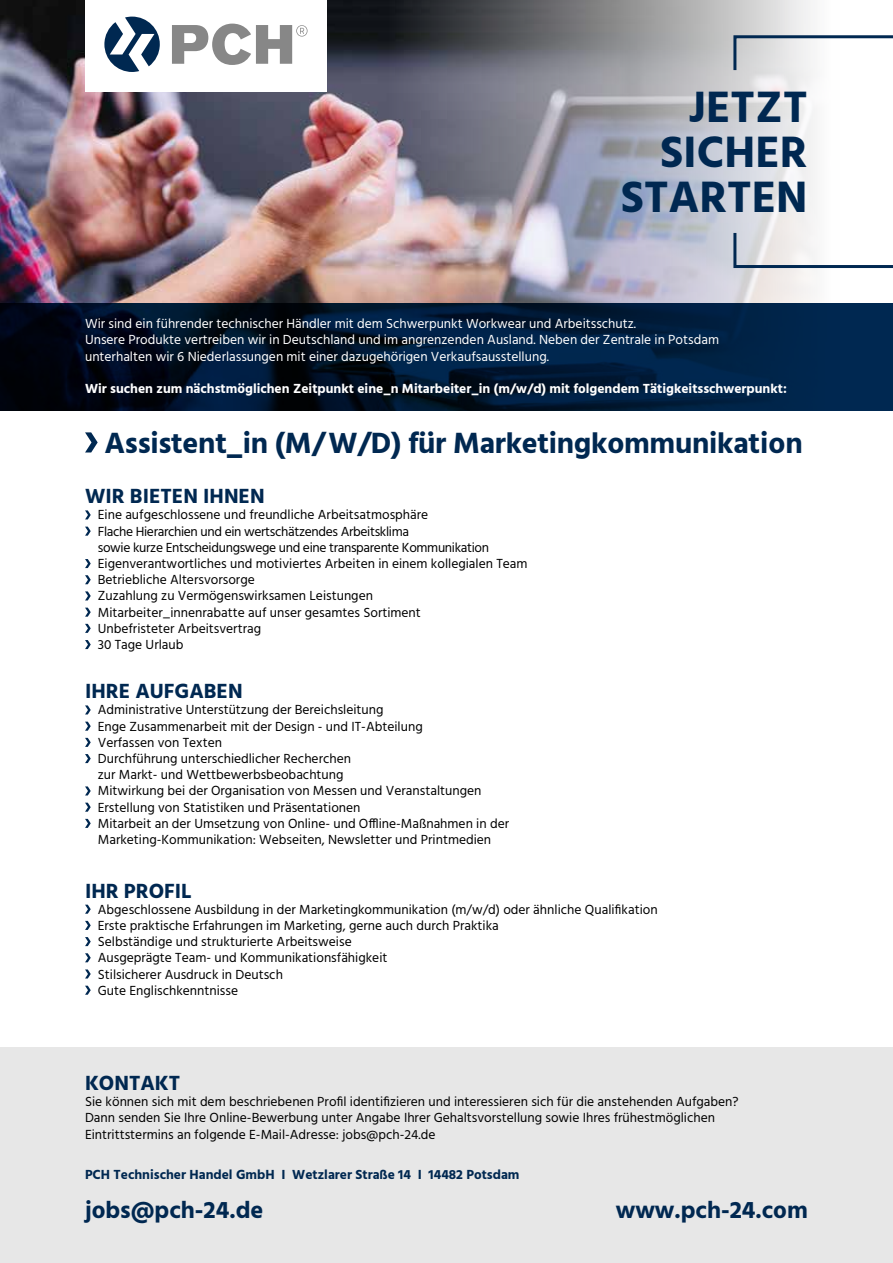
<style>
.page{position:relative;width:893px;height:1263px;background:#fff}
.page>*{position:absolute;margin:0;border:0;box-sizing:border-box;transform-origin:0 0}
.t1{font:700 45px/45px "Hind";color:#002851;text-align:right}
.t2{font:700 30px "Hind";letter-spacing:-.01em;color:#002851}
.t3{font:700 24.3px "Hind";color:#002851}
.t4{font:700 21px "Hind";color:#002851}
.t5{font:13.5px/16.2px "Hind";color:#000}
.t6{font:13.5px/16.2px "Hind";color:#fff}
.t7{font:700 13.5px "Hind";color:#fff}
.t8{font:700 13.5px "Hind";color:#002851}
</style>
<div class="page">
<div style="left:0;top:1047px;width:893px;height:216px;background:#e7e7e7"></div>
<svg style="left:85px;top:510px;width:6px;height:9px"></svg>
<svg style="left:85px;top:527px;width:6px;height:9px"></svg>
<svg style="left:85px;top:559px;width:6px;height:9px"></svg>
<svg style="left:85px;top:575px;width:6px;height:9px"></svg>
<svg style="left:85px;top:591px;width:6px;height:9px"></svg>
<svg style="left:85px;top:608px;width:6px;height:9px"></svg>
<svg style="left:85px;top:624px;width:6px;height:9px"></svg>
<svg style="left:85px;top:640px;width:6px;height:9px"></svg>
<svg style="left:85px;top:705px;width:6px;height:9px"></svg>
<svg style="left:85px;top:722px;width:6px;height:9px"></svg>
<svg style="left:85px;top:738px;width:6px;height:9px"></svg>
<svg style="left:85px;top:754px;width:6px;height:9px"></svg>
<svg style="left:85px;top:786px;width:6px;height:9px"></svg>
<svg style="left:85px;top:803px;width:6px;height:9px"></svg>
<svg style="left:85px;top:819px;width:6px;height:9px"></svg>
<svg style="left:85px;top:905px;width:6px;height:9px"></svg>
<svg style="left:85px;top:921px;width:6px;height:9px"></svg>
<svg style="left:85px;top:937px;width:6px;height:9px"></svg>
<svg style="left:85px;top:953px;width:6px;height:9px"></svg>
<svg style="left:85px;top:969px;width:6px;height:9px"></svg>
<svg style="left:85px;top:986px;width:6px;height:9px"></svg>
<img style="left:0;top:0;width:815px;height:303px">
<svg style="left:0;top:303px;width:893px;height:107px;background:#001732"></svg>
<svg style="left:85px;top:432px;width:13px;height:20px"></svg>
<svg style="left:732px;top:34px;width:161px;height:235px"></svg>
<div style="left:85px;top:0;width:242px;height:91px;background:#fff"></div>
<svg style="left:104px;top:17px;width:56px;height:55px"></svg>
<svg style="left:172px;top:24px;width:136px;height:41px"></svg>
<h1 class="t1" style="left:621px;top:84px;width:188px">JETZT<br>SICHER<br>STARTEN</h1>
<p class="t6" style="left:85px;top:316px;width:635px">Wir sind ein führender technischer Händler mit dem Schwerpunkt Workwear und Arbeitsschutz.<br>Unsere Produkte vertreiben wir in Deutschland und im angrenzenden Ausland. Neben der Zentrale in Potsdam unterhalten wir 6 Niederlassungen mit einer dazugehörigen Verkaufsausstellung.</p>
<p class="t7" style="left:85px;top:380px;width:703px">Wir suchen zum nächstmöglichen Zeitpunkt eine_n Mitarbeiter_in (m/w/d) mit folgendem Tätigkeitsschwerpunkt:</p>
<h2 class="t2" style="left:105px;top:425px;width:700px">Assistent_in (M/W/D) für Marketingkommunikation</h2>
<h3 class="t4" style="left:85px;top:484px;width:181px">WIR BIETEN IHNEN</h3>
<p class="t5" style="left:98px;top:507px;width:431px">Eine aufgeschlossene und freundliche Arbeitsatmosphäre<br>Flache Hierarchien und ein wertschätzendes Arbeitsklima<br>sowie kurze Entscheidungswege und eine transparente Kommunikation Eigenverantwortliches und motiviertes Arbeiten in einem kollegialen Team Betriebliche Altersvorsorge<br>Zuzahlung zu Vermögenswirksamen Leistungen<br>Mitarbeiter_innenrabatte auf unser gesamtes Sortiment<br>Unbefristeter Arbeitsvertrag<br>30 Tage Urlaub</p>
<h3 class="t4" style="left:85px;top:679px;width:159px">IHRE AUFGABEN</h3>
<p class="t5" style="left:98px;top:702px;width:413px">Administrative Unterstützung der Bereichsleitung<br>Enge Zusammenarbeit mit der Design - und IT-Abteilung<br>Verfassen von Texten<br>Durchführung unterschiedlicher Recherchen<br>zur Markt- und Wettbewerbsbeobachtung<br>Mitwirkung bei der Organisation von Messen und Veranstaltungen Erstellung von Statistiken und Präsentationen<br>Mitarbeit an der Umsetzung von Online- und Offline-Maßnahmen in der Marketing-Kommunikation: Webseiten, Newsletter und Printmedien</p>
<h3 class="t4" style="left:85px;top:878px;width:108px">IHR PROFIL</h3>
<p class="t5" style="left:98px;top:902px;width:561px">Abgeschlossene Ausbildung in der Marketingkommunikation (m/w/d) oder ähnliche Qualifikation Erste praktische Erfahrungen im Marketing, gerne auch durch Praktika<br>Selbständige und strukturierte Arbeitsweise<br>Ausgeprägte Team- und Kommunikationsfähigkeit<br>Stilsicherer Ausdruck in Deutsch<br>Gute Englischkenntnisse</p>
<h3 class="t4" style="left:85px;top:1070px;width:97px">KONTAKT</h3>
<p class="t5" style="left:85px;top:1094px;width:655px">Sie können sich mit dem beschriebenen Profil identifizieren und interessieren sich für die anstehenden Aufgaben?<br>Dann senden Sie Ihre Online-Bewerbung unter Angabe Ihrer Gehaltsvorstellung sowie Ihres frühestmöglichen<br>Eintrittstermins an folgende E-Mail-Adresse: jobs@pch-24.de</p>
<p class="t8" style="left:85px;top:1167px;width:436px">PCH Technischer Handel GmbH I Wetzlarer Straße 14 I 14482 Potsdam</p>
<h3 class="t3" style="left:85px;top:1196px;width:180px">jobs@pch-24.de</h3>
<h3 class="t3" style="left:616px;top:1195px;width:194px">www.pch-24.com</h3>
</div>
